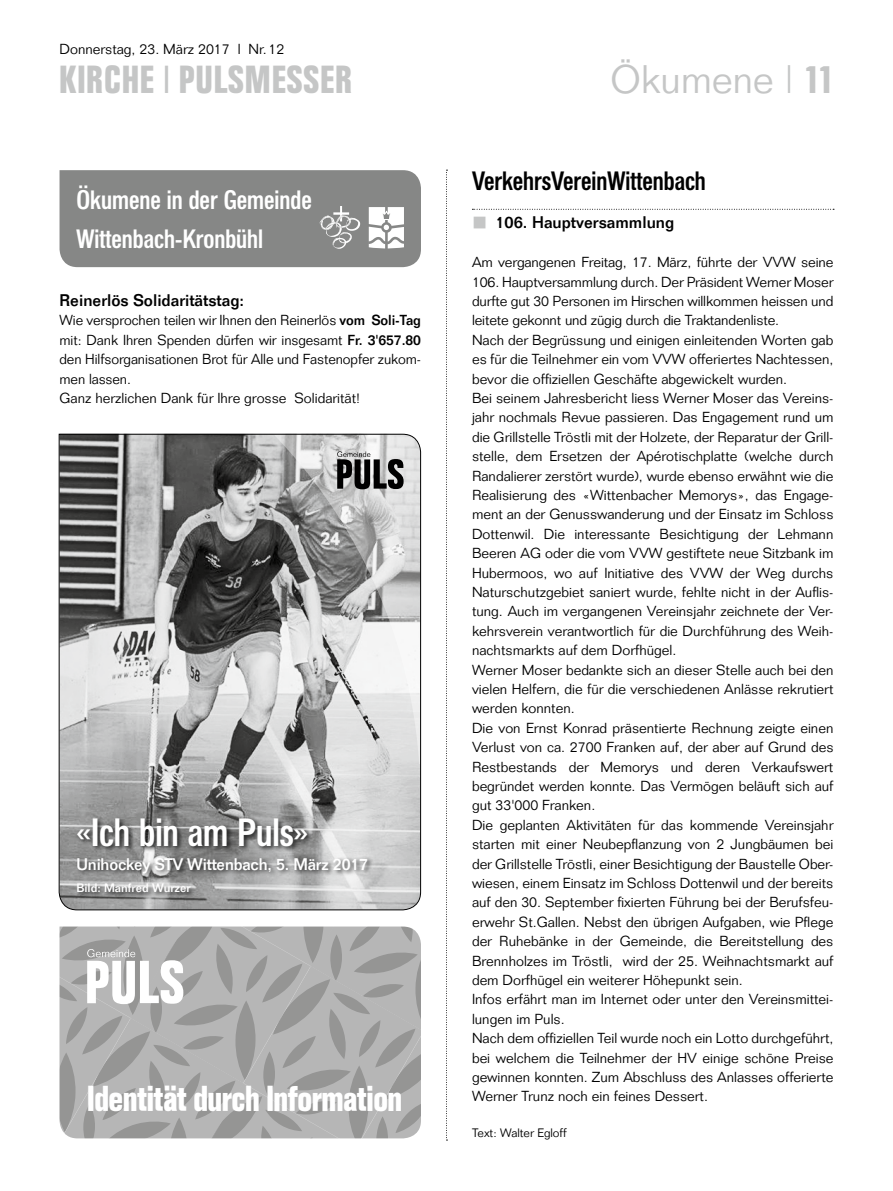
<style>
.page{position:relative;width:893px;height:1191px;background:#fff}
.page>*{position:absolute;margin:0;border:0;box-sizing:border-box;transform-origin:0 0}
.t1{font:700 39px "Folio Condensed BQ";letter-spacing:.03em;color:#c5c6c6}
.t2{font:500 39px "Folio Condensed BQ";color:#fff}
.t3{font:300 39px "Folio";color:#c5c6c6}
.t4{font:700 36px "Folio Condensed BQ";color:#fff}
.t5{font:500 26.25px/38.7px "Folio Condensed BQ";color:#fff}
.t6{font:500 26.25px "Folio Condensed BQ";color:#000}
.t7{font:500 16.5px "Folio";color:#000}
.t8{font:500 16.5px "Folio";letter-spacing:-.01em;color:#fff}
.t9{font:300 14.4px "Folio";color:#fff}
.t10{font:300 14.25px/19.4px "Folio";color:#000}
.t11{font:500 12px "Folio";color:#fff}
.t12{font:300 12px "Folio";color:#000}
.s1{font-family:"Folio BQ";font-weight:300}
.s2{font-family:"Folio Condensed BQ";font-weight:700}
.s3{font-weight:500}
</style>
<div class="page">
<svg style="left:446px;top:170px;width:1px;height:970px"></svg>
<svg style="left:60px;top:170px;width:361px;height:97px;background:#8b8c8b"></svg>
<svg style="left:472px;top:209px;width:362px;height:1px"></svg>
<svg style="left:60px;top:926px;width:361px;height:212px;background:#acacab"></svg>
<svg style="left:87px;top:949px;width:96px;height:55px"></svg>
<svg style="left:58px;top:433px;width:363px;height:477px;background:#a1a2a1"></svg>
<p class="t10" style="left:60px;top:39px;width:226px">Donnerstag, 23. März 2017 l Nr.12</p>
<h1 class="t1" style="left:60px;top:58px;width:294px">KIRCHE <span class="s1">I</span> PULSMESSER</h1>
<h1 class="t3" style="left:611px;top:56px;width:224px">Ökumene | <span class="s2">11</span></h1>
<h3 class="t5" style="left:77px;top:181px;width:237px">Ökumene in der Gemeinde<br>Wittenbach-Kronbühl</h3>
<p class="t9" style="left:101px;top:235px;width:72px">Wittenbach</p>
<p class="t7" style="left:60px;top:290px;width:186px">Reinerlös Solidaritätstag:</p>
<p class="t10" style="left:60px;top:311px;width:363px">Wie versprochen teilen wir Ihnen den Reinerlös <span class="s3">vom Soli-Tag </span>mit: Dank Ihren Spenden dürfen wir insgesamt <span class="s3">Fr. 3'657.80 </span>den Hilfsorganisationen Brot für Alle und Fastenopfer zukom&shy;men lassen.<br>Ganz herzlichen Dank für Ihre grosse Solidarität!</p>
<h1 class="t2" style="left:77px;top:810px;width:233px">«Ich bin am Puls»</h1>
<p class="t8" style="left:77px;top:854px;width:293px">Unihockey STV Wittenbach, 5. März 2017</p>
<p class="t11" style="left:77px;top:881px;width:116px">Bild: Manfred Wurzer</p>
<h2 class="t4" style="left:87px;top:1078px;width:316px">Identität durch Information</h2>
<h3 class="t6" style="left:472px;top:166px;width:235px">VerkehrsVereinWittenbach</h3>
<p class="t7" style="left:495px;top:213px;width:180px">106. Hauptversammlung</p>
<p class="t10" style="left:472px;top:252px;width:363px">Am vergangenen Freitag, 17. März, führte der VVW seine 106. Hauptversammlung durch. Der Präsident Werner Moser durfte gut 30 Personen im Hirschen willkommen heissen und leitete gekonnt und zügig durch die Traktandenliste.<br>Nach der Begrüssung und einigen einleitenden Worten gab es für die Teilnehmer ein vom VVW offeriertes Nachtessen, bevor die offiziellen Geschäfte abgewickelt wurden.<br>Bei seinem Jahresbericht liess Werner Moser das Vereins&shy;jahr nochmals Revue passieren. Das Engagement rund um die Grillstelle Tröstli mit der Holzete, der Reparatur der Grill&shy;stelle, dem Ersetzen der Apérotischplatte (welche durch Randalierer zerstört wurde), wurde ebenso erwähnt wie die Realisierung des «Wittenbacher Memorys», das Engage&shy;ment an der Genusswanderung und der Einsatz im Schloss Dottenwil. Die interessante Besichtigung der Lehmann Beeren AG oder die vom VVW gestiftete neue Sitzbank im Hubermoos, wo auf Initiative des VVW der Weg durchs Naturschutzgebiet saniert wurde, fehlte nicht in der Auflis&shy;tung. Auch im vergangenen Vereinsjahr zeichnete der Ver&shy;kehrsverein verantwortlich für die Durchführung des Weih&shy;nachtsmarkts auf dem Dorfhügel.<br>Werner Moser bedankte sich an dieser Stelle auch bei den vielen Helfern, die für die verschiedenen Anlässe rekrutiert werden konnten.<br>Die von Ernst Konrad präsentierte Rechnung zeigte einen Verlust von ca. 2700 Franken auf, der aber auf Grund des Restbestands der Memorys und deren Verkaufswert begründet werden konnte. Das Vermögen beläuft sich auf gut 33'000 Franken.<br>Die geplanten Aktivitäten für das kommende Vereinsjahr starten mit einer Neubepflanzung von 2 Jungbäumen bei der Grillstelle Tröstli, einer Besichtigung der Baustelle Ober&shy;wiesen, einem Einsatz im Schloss Dottenwil und der bereits auf den 30. September fixierten Führung bei der Berufsfeu&shy;erwehr St.Gallen. Nebst den übrigen Aufgaben, wie Pflege der Ruhebänke in der Gemeinde, die Bereitstellung des Brennholzes im Tröstli, wird der 25. Weihnachtsmarkt auf dem Dorfhügel ein weiterer Höhepunkt sein.<br>Infos erfährt man im Internet oder unter den Vereinsmittei&shy;lungen im Puls.<br>Nach dem offiziellen Teil wurde noch ein Lotto durchgeführt, bei welchem die Teilnehmer der HV einige schöne Preise gewinnen konnten. Zum Abschluss des Anlasses offerierte Werner Trunz noch ein feines Dessert.</p>
<p class="t12" style="left:472px;top:1125px;width:96px">Text: Walter Egloff</p>
</div>
